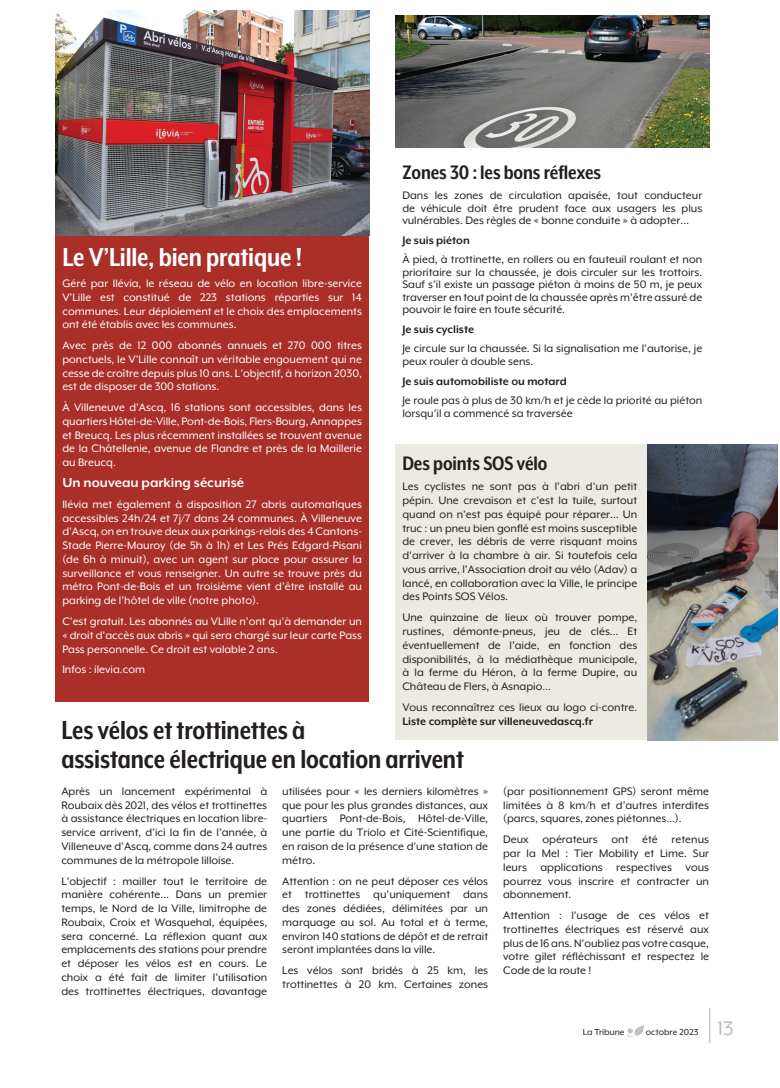
<style>
.page{position:relative;width:780px;height:1088px;background:#fff}
.page>*{position:absolute;margin:0;border:0;box-sizing:border-box;transform-origin:0 0}
.t1{font:700 30px/28.4px "Mr Eaves XL Mod Nar OT";letter-spacing:-.005em;color:#231f20}
.t2{font:700 30px "Mr Eaves XL Mod Nar OT";letter-spacing:-.005em;color:#fff}
.t3{font:700 22.5px "Mr Eaves XL Mod Nar OT";letter-spacing:-.005em;color:#231f20}
.t4{font:22.5px "Mr Eaves XL Mod OT";color:#bcbdc0}
.t5{font:700 15px "Mr Eaves XL Mod OT";color:#fff}
.t6{font:12.5px/13.8px "Mr Eaves XL Mod OT";color:#231f20;text-align:justify}
.t7{font:12.5px/13.8px "Mr Eaves XL Mod OT";color:#fff;text-align:justify}
.t8{font:700 12.5px "Mr Eaves XL Mod OT";color:#231f20}
.t9{font:10px "Mr Eaves XL Mod OT";color:#231f20}
</style>
<div class="page">
<hr style="left:709px;top:1008px;width:1px;height:35px;background:#bcbdc0">
<img style="left:627px;top:1025px;width:17px;height:11px">
<div style="left:55px;top:235px;width:314px;height:466px;background:#a92f28"></div>
<div style="left:395px;top:444px;width:284px;height:296px;background:#ebebe4"></div>
<img style="left:55px;top:11px;width:314px;height:224px">
<img style="left:647px;top:444px;width:130px;height:296px">
<img style="left:395px;top:15px;width:314px;height:133px">
<h2 class="t3" style="left:402px;top:161px;width:200px">Zones 30 : les bons réflexes</h2>
<p class="t6" style="left:402px;top:189px;width:301px;line-height:12.5px">Dans les zones de circulation apaisée, tout conducteur de véhicule doit être prudent face aux usagers les plus vulnérables. Des règles de « bonne conduite » à adopter…</p>
<p class="t8" style="left:402px;top:233px;width:69px">Je suis piéton</p>
<p class="t6" style="left:402px;top:253px;width:301px;line-height:12.5px">À pied, à trottinette, en rollers ou en fauteuil roulant et non prioritaire sur la chaussée, je dois circuler sur les trottoirs.<br>Sauf s’il existe un passage piéton à moins de 50 m, je peux traverser en tout point de la chaussée après m’être assuré de pouvoir le faire en toute sécurité.</p>
<p class="t8" style="left:402px;top:322px;width:73px">Je suis cycliste</p>
<p class="t6" style="left:402px;top:342px;width:301px;line-height:12.5px">Je circule sur la chaussée. Si la signalisation me l’autorise, je peux rouler à double sens.</p>
<p class="t8" style="left:402px;top:374px;width:166px">Je suis automobiliste ou motard</p>
<p class="t6" style="left:402px;top:394px;width:301px;line-height:12.5px">Je roule pas à plus de 30 km/h et je cède la priorité au piéton lorsqu’il a commencé sa traversée</p>
<h2 class="t3" style="left:402px;top:451px;width:146px">Des points SOS vélo</h2>
<p class="t6" style="left:402px;top:480px;width:236px">Les cyclistes ne sont pas à l’abri d’un petit pépin. Une crevaison et c’est la tuile, surtout quand on n’est pas équipé pour réparer… Un truc : un pneu bien gonflé est moins susceptible de crever, les débris de verre risquant moins d’arriver à la chambre à air. Si toutefois cela vous arrive, l’Association droit au vélo (Adav) a lancé, en collaboration avec la Ville, le principe des Points SOS Vélos.</p>
<p class="t6" style="left:402px;top:611px;width:236px">Une quinzaine de lieux où trouver pompe, rustines, démonte-pneus, jeu de clés… Et éventuellement de l’aide, en fonction des disponibilités, à la médiathèque municipale, à la ferme du Héron, à la ferme Dupire, au Château de Flers, à Asnapio…</p>
<p class="t6" style="left:402px;top:700px;width:236px">Vous reconnaîtrez ces lieux au logo ci-contre.</p>
<p class="t8" style="left:402px;top:714px;width:192px">Liste complète sur villeneuvedascq.fr</p>
<h1 class="t2" style="left:62px;top:241px;width:241px">Le V’Lille, bien pratique !</h1>
<p class="t7" style="left:62px;top:276px;width:301px">Géré par Ilévia, le réseau de vélo en location libre-service V’Lille est constitué de 223 stations réparties sur 14 communes. Leur déploiement et le choix des emplacements ont été établis avec les communes.</p>
<p class="t7" style="left:62px;top:338px;width:301px">Avec près de 12 000 abonnés annuels et 270 000 titres ponctuels, le V’Lille connaît un véritable engouement qui ne cesse de croître depuis plus 10 ans. L’objectif, à horizon 2030, est de disposer de 300 stations.</p>
<p class="t7" style="left:62px;top:400px;width:301px">À Villeneuve d’Ascq, 16 stations sont accessibles, dans les quartiers Hôtel-de-Ville, Pont-de-Bois, Flers-Bourg, Annappes et Breucq. Les plus récemment installées se trouvent avenue de la Châtellenie, avenue de Flandre et près de la Maillerie au Breucq.</p>
<p class="t5" style="left:62px;top:474px;width:183px">Un nouveau parking sécurisé</p>
<p class="t7" style="left:62px;top:497px;width:301px">Ilévia met également à disposition 27 abris automatiques accessibles 24h/24 et 7j/7 dans 24 communes. À Villeneuve d’Ascq, on en trouve deux aux parkings-relais des 4 Cantons-Stade Pierre-Mauroy (de 5h à 1h) et Les Prés Edgard-Pisani (de 6h à minuit), avec un agent sur place pour assurer la surveillance et vous renseigner. Un autre se trouve près du métro Pont-de-Bois et un troisième vient d’être installé au parking de l’hôtel de ville (notre photo).</p>
<p class="t7" style="left:62px;top:614px;width:301px">C’est gratuit. Les abonnés au VLille n’ont qu’à demander un « droit d’accès aux abris » qui sera chargé sur leur carte Pass Pass personnelle. Ce droit est valable 2 ans.</p>
<p class="t7" style="left:62px;top:663px;width:84px">Infos : ilevia.com</p>
<h1 class="t1" style="left:61px;top:716px;width:404px">Les vélos et trottinettes à<br>assistance électrique en location arrivent</h1>
<p class="t6" style="left:61px;top:784px;width:207px">Après un lancement expérimental à Roubaix dès 2021, des vélos et trottinettes à assistance électriques en location libre&shy;service arrivent, d’ici la fin de l’année, à Villeneuve d’Ascq, comme dans 24 autres communes de la métropole lilloise.</p>
<p class="t6" style="left:61px;top:874px;width:207px">L’objectif : mailler tout le territoire de manière cohérente… Dans un premier temps, le Nord de la Ville, limitrophe de Roubaix, Croix et Wasquehal, équipées, sera concerné. La réflexion quant aux emplacements des stations pour prendre et déposer les vélos est en cours. Le choix a été fait de limiter l’utilisation des trottinettes électriques, davantage</p>
<p class="t6" style="left:282px;top:784px;width:207px">utilisées pour « les derniers kilomètres » que pour les plus grandes distances, aux quartiers Pont-de-Bois, Hôtel-de-Ville, une partie du Triolo et Cité-Scientifique, en raison de la présence d’une station de métro.</p>
<p class="t6" style="left:282px;top:874px;width:207px">Attention : on ne peut déposer ces vélos et trottinettes qu’uniquement dans des zones dédiées, délimitées par un marquage au sol. Au total et à terme, environ 140 stations de dépôt et de retrait seront implantées dans la ville.</p>
<p class="t6" style="left:282px;top:963px;width:207px">Les vélos sont bridés à 25 km, les trottinettes à 20 km. Certaines zones</p>
<p class="t6" style="left:503px;top:784px;width:207px">(par positionnement GPS) seront même limitées à 8 km/h et d’autres interdites (parcs, squares, zones piétonnes…).</p>
<p class="t6" style="left:503px;top:833px;width:207px">Deux opérateurs ont été retenus par la Mel : Tier Mobility et Lime. Sur leurs applications respectives vous pourrez vous inscrire et contracter un abonnement.</p>
<p class="t6" style="left:503px;top:908px;width:207px">Attention : l’usage de ces vélos et trottinettes électriques est réservé aux plus de 16 ans. N’oubliez pas votre casque, votre gilet réfléchissant et respectez le Code de la route !</p>
<p class="t9" style="left:582px;top:1026px;width:43px">La Tribune</p>
<p class="t9" style="left:646px;top:1026px;width:54px">octobre 2023</p>
<h2 class="t4" style="left:717px;top:1016px;width:18px">13</h2>
</div>
